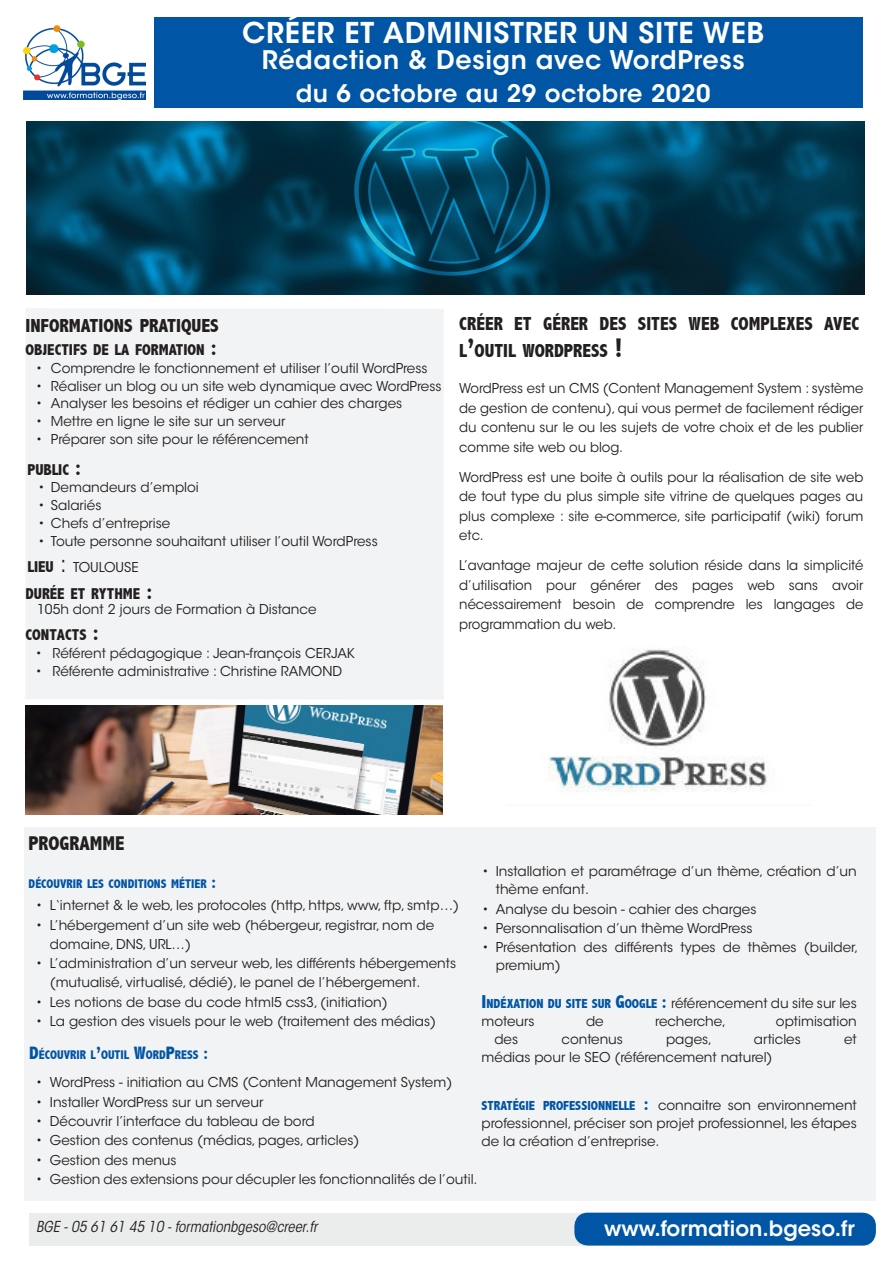
<style>
.page{position:relative;width:893px;height:1263px;background:#fff}
.page>*{position:absolute;margin:0;border:0;box-sizing:border-box;transform-origin:0 0}
.t1{font:600 28.5px "ITC Avant Garde Std";letter-spacing:.025em;color:#fff}
.t2{font:600 25.5px "ITC Avant Garde Std";letter-spacing:.025em;color:#fff}
.t3{font:600 24px "ITC Avant Garde Std";letter-spacing:.025em;color:#fff}
.t4{font:600 21px "ITC Avant Garde Std";color:#fff}
.t5{font:800 condensed 19.95px "Abadi";color:#231f20}
.t6{font:800 condensed 18.9px/27px "Abadi";color:#231f20}
.t7{font:800 condensed 15.75px "Abadi";color:#231f20}
.t8{font:italic condensed 15px "ITC Avant Garde Std";color:#231f20}
.t9{font:13.5px/19.5px "ITC Avant Garde Std";color:#231f20;text-align:justify}
.t10{font:800 condensed 12.6px "Abadi";color:#0155a5}
.s1{font-size:22.5px}
.s2{font-family:"Abadi";font-weight:800;font-stretch:condensed;font-size:15.75px}
.s3{font-size:27px}
.s4{font-size:18px}
.s5{font-family:"Abadi";font-weight:800;font-stretch:condensed;font-size:18.75px;color:#0155a5}
.s6{font-family:"Abadi";font-weight:800;font-stretch:condensed;font-size:13.2px;color:#0155a5}
</style>
<div class="page">
<img style="left:27px;top:121px;width:837px;height:173px">
<div style="left:154px;top:17px;width:708px;height:90px;background:#0155a5"></div>
<div style="left:30px;top:1212px;width:839px;height:33px;background:#ebecec"></div>
<div style="left:574px;top:1212px;width:302px;height:33px;background:#0155a5;border-radius:14px"></div>
<div style="left:24px;top:827px;width:852px;height:373px;background:#f2f3f4"></div>
<div style="left:26px;top:309px;width:417px;height:390px;background:#f2f3f4"></div>
<img style="left:23px;top:26px;width:123px;height:74px">
<img style="left:25px;top:706px;width:417px;height:108px">
<img style="left:548px;top:649px;width:219px;height:144px">
<p class="t1" style="left:242px;top:15px;width:524px">CRÉER ET ADMINISTRER UN SITE WEB</p>
<p class="t2" style="left:262px;top:44px;width:484px">Rédaction &amp; Design avec WordPress</p>
<p class="t3" style="left:296px;top:78px;width:416px">du 6 octobre au 29 octobre 2020</p>
<p class="t6" style="left:25px;top:312px;width:195px">INFORMATIONS PRATIQUES</p>
<p class="t7" style="left:25px;top:341px;width:193px">OBJECTIFS DE LA FORMATION <span class="s1">:</span></p>
<p class="t9" style="left:36px;top:358px;width:393px">• Comprendre le fonctionnement et utiliser l’outil WordPress</p>
<p class="t9" style="left:36px;top:376px;width:407px">• Réaliser un blog ou un site web dynamique avec WordPress</p>
<p class="t9" style="left:36px;top:394px;width:368px">• Analyser les besoins et rédiger un cahier des charges</p>
<p class="t9" style="left:36px;top:412px;width:251px">• Mettre en ligne le site sur un serveur</p>
<p class="t9" style="left:36px;top:429px;width:274px">• Préparer son site pour le référencement</p>
<p class="t7" style="left:27px;top:460px;width:55px">PUBLIC <span class="s1">:</span></p>
<p class="t9" style="left:38px;top:478px;width:162px">• Demandeurs d’emploi</p>
<p class="t9" style="left:38px;top:496px;width:65px">• Salariés</p>
<p class="t9" style="left:38px;top:513px;width:134px">• Chefs d’entreprise</p>
<p class="t9" style="left:38px;top:531px;width:341px">• Toute personne souhaitant utiliser l’outil WordPress</p>
<p class="t9" style="left:27px;top:558px;width:113px"><span class="s2">LIEU</span> <span class="s1">:</span> TOULOUSE</p>
<p class="t7" style="left:25px;top:584px;width:129px">DURÉE ET RYTHME <span class="s1">:</span></p>
<p class="t9" style="left:37px;top:599px;width:281px">105h dont 2 jours de Formation à Distance</p>
<p class="t7" style="left:25px;top:626px;width:75px">CONTACTS <span class="s1">:</span></p>
<p class="t9" style="left:35px;top:644px;width:321px">• Référent pédagogique : Jean-françois CERJAK</p>
<p class="t9" style="left:35px;top:662px;width:308px">• Référente administrative : Christine RAMOND</p>
<p class="t6" style="left:459px;top:310px;width:401px">CRÉER ET GÉRER DES SITES WEB COMPLEXES AVEC<br>L<span class="s3">’</span>OUTIL WORDPRESS <span class="s3">!</span></p>
<p class="t9" style="left:459px;top:379px;width:406px">WordPress est un CMS (Content Management System : système de gestion de contenu), qui vous permet de facilement rédiger du contenu sur le ou les sujets de votre choix et de les publier comme site web ou blog.</p>
<p class="t9" style="left:459px;top:467px;width:406px">WordPress est une boite à outils pour la réalisation de site web de tout type du plus simple site vitrine de quelques pages au plus complexe : site e-commerce, site participatif (wiki) forum etc.</p>
<p class="t9" style="left:459px;top:556px;width:406px">L’avantage majeur de cette solution réside dans la simplicité d’utilisation pour générer des pages web sans avoir nécessairement besoin de comprendre les langages de programmation du web.</p>
<p class="t5" style="left:29px;top:832px;width:97px">PROGRAMME</p>
<p class="t10" style="left:29px;top:876px;width:189px">DÉCOUVRIR LES CONDITIONS MÉTIER <span class="s4">:</span></p>
<p class="t9" style="left:36px;top:896px;width:425px">• L‘internet &amp; le web, les protocoles (http, https, www, ftp, smtp…)</p>
<p class="t9" style="left:36px;top:915px;width:400px">• L’hébergement d’un site web (hébergeur, registrar, nom de</p>
<p class="t9" style="left:50px;top:934px;width:143px">domaine, DNS, URL…)</p>
<p class="t9" style="left:36px;top:954px;width:422px">• L’administration d’un serveur web, les différents hébergements</p>
<p class="t9" style="left:50px;top:973px;width:372px">(mutualisé, virtualisé, dédié), le panel de l’hébergement.</p>
<p class="t9" style="left:36px;top:992px;width:353px">• Les notions de base du code html5 css3, (initiation)</p>
<p class="t9" style="left:36px;top:1011px;width:402px">• La gestion des visuels pour le web (traitement des médias)</p>
<p class="t10" style="left:29px;top:1047px;width:181px"><span class="s4">D</span>ÉCOUVRIR L<span class="s4">’</span>OUTIL <span class="s4">W</span>ORD<span class="s4">P</span>RESS <span class="s4">:</span></p>
<p class="t9" style="left:36px;top:1073px;width:418px">• WordPress - initiation au CMS (Content Management System)</p>
<p class="t9" style="left:36px;top:1092px;width:229px">• Installer WordPress sur un serveur</p>
<p class="t9" style="left:36px;top:1111px;width:280px">• Découvrir l’interface du tableau de bord</p>
<p class="t9" style="left:36px;top:1131px;width:325px">• Gestion des contenus (médias, pages, articles)</p>
<p class="t9" style="left:36px;top:1150px;width:142px">• Gestion des menus</p>
<p class="t9" style="left:36px;top:1169px;width:443px">• Gestion des extensions pour décupler les fonctionnalités de l’outil.</p>
<p class="t9" style="left:496px;top:863px;width:362px;line-height:18px;text-indent:-14px">• Installation et paramétrage d’un thème, création d’un thème enfant.</p>
<p class="t9" style="left:482px;top:899px;width:276px">• Analyse du besoin - cahier des charges</p>
<p class="t9" style="left:482px;top:918px;width:272px">• Personnalisation d’un thème WordPress</p>
<p class="t9" style="left:496px;top:938px;width:364px;line-height:18px;text-indent:-14px">• Présentation des différents types de thèmes (builder, premium)</p>
<p class="t9" style="left:482px;top:993px;width:377px"><span class="s5">I</span><span class="s6">NDÉXATION DU SITE SUR</span> <span class="s5">G</span><span class="s6">OOGLE</span> <span class="s5">:</span> référencement du site sur les</p>
<p class="t9" style="left:482px;top:1011px;width:55px">moteurs</p>
<p class="t9" style="left:586px;top:1011px;width:19px">de</p>
<p class="t9" style="left:655px;top:1011px;width:72px">recherche,</p>
<p class="t9" style="left:776px;top:1011px;width:82px">optimisation</p>
<p class="t9" style="left:494px;top:1029px;width:25px">des</p>
<p class="t9" style="left:561px;top:1029px;width:63px">contenus</p>
<p class="t9" style="left:666px;top:1029px;width:47px">pages,</p>
<p class="t9" style="left:754px;top:1029px;width:49px">articles</p>
<p class="t9" style="left:844px;top:1029px;width:14px">et</p>
<p class="t9" style="left:482px;top:1047px;width:292px">médias pour le SEO (référencement naturel)</p>
<p class="t9" style="left:482px;top:1096px;width:377px;line-height:18px"><span class="s6">STRATÉGIE PROFESSIONNELLE</span> <span class="s5">:</span> connaitre son environnement professionnel, préciser son projet professionnel, les étapes de la création d’entreprise.</p>
<p class="t8" style="left:36px;top:1218px;width:283px">BGE - 05 61 61 45 10 - formationbgeso@creer.fr</p>
<p class="t4" style="left:604px;top:1215px;width:252px">www.formation.bgeso.fr</p>
</div>
